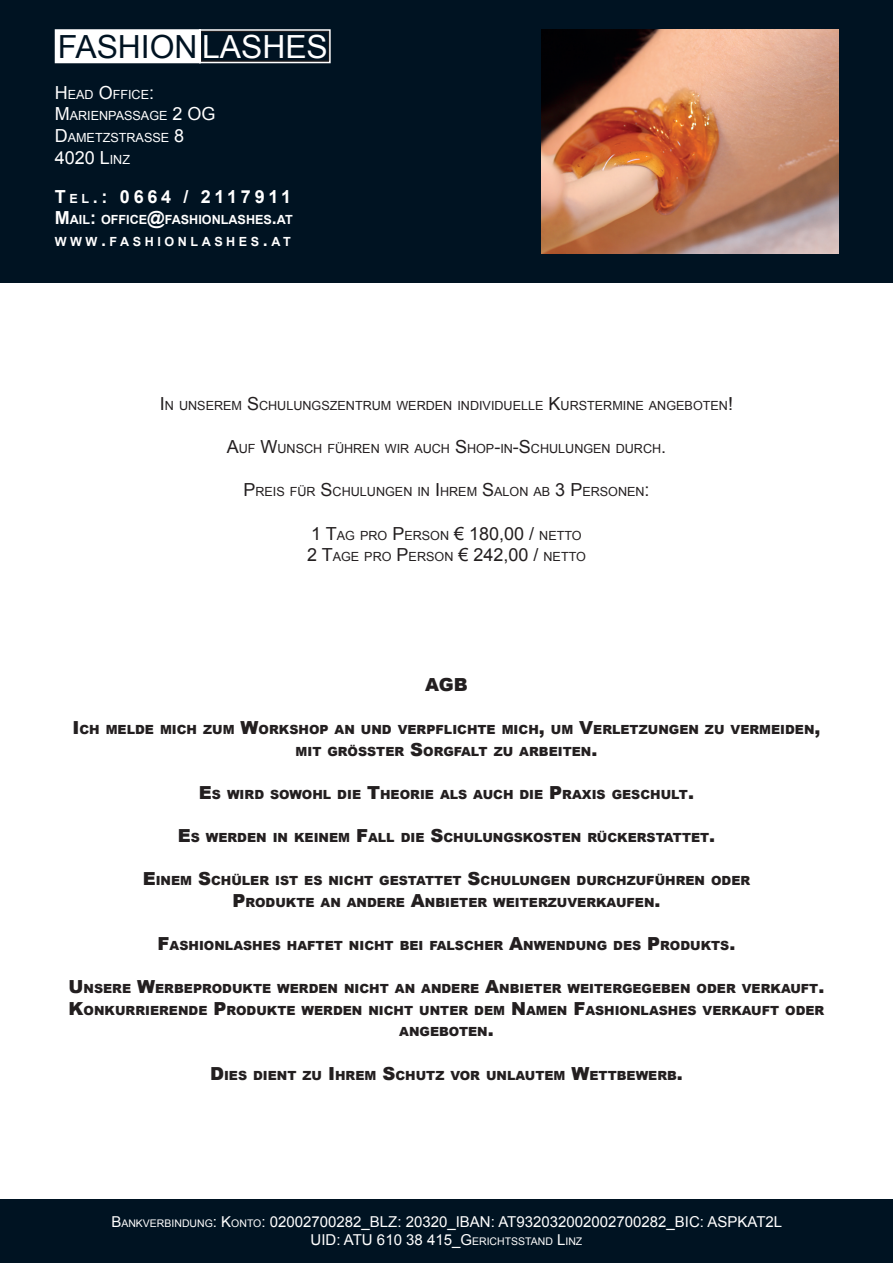
<style>
.page{position:relative;width:893px;height:1263px;background:#fff}
.page>*{position:absolute;margin:0;border:0;box-sizing:border-box;transform-origin:0 0}
.t1{font:31.95px "Arial";color:#001322}
.Absatzformat_2{font:700 18px "Arial";letter-spacing:.205em;color:#fff}
.Absatzformat_1{font:18px "Arial";color:#fff}
.Absatzformat_2-2{font:900 18px "Arial";color:#231f20}
.Absatzformat_2-3{font:15px "Arial";color:#fff}
.Absatzformat_2-4{font:900 12.6px/21.6px "Arial";color:#231f20;text-align:center}
.Absatzformat_2-5{font:12.6px "Arial";color:#231f20}
.Absatzformat_1-2{font:12.6px "Arial";color:#fff}
.Absatzformat_2-6{font:700 12.6px "Arial";color:#fff}
.Absatzformat_2-7{font:700 12.6px "Arial";letter-spacing:.28em;color:#fff}
.Absatzformat_2-8{font:10.5px "Arial";color:#fff}
.s1{color:#fff}
.s2{font-size:18px}
.s3{font-size:12.6px}
.s4{font-size:10.5px}
.s5{font-size:15px}
</style>
<div class="page">
<div style="left:0;top:0;width:893px;height:283px;background:#001322"></div>
<svg style="left:54px;top:28px;width:277px;height:36px"></svg>
<img style="left:541px;top:29px;width:298px;height:225px">
<div style="left:0;top:1199px;width:893px;height:64px;background:#001322"></div>
<h1 class="t1" style="left:58px;top:26px;width:272px">FASHION<span class="s1">LASHES</span></h1>
<p class="Absatzformat_1-2" style="left:55px;top:86px;width:101px"><span class="s2">H</span> EAD <span class="s2">O</span>FFICE<span class="s2">:</span></p>
<p class="Absatzformat_1-2" style="left:55px;top:108px;width:162px"><span class="s2">M</span>ARIENPASSAGE <span class="s2">2 OG</span></p>
<p class="Absatzformat_1-2" style="left:55px;top:129px;width:131px"><span class="s2">D</span>AMETZSTRASS E <span class="s2">8</span></p>
<p class="Absatzformat_1" style="left:55px;top:145px;width:76px">4020 L<span class="s3">INZ</span></p>
<p class="Absatzformat_2" style="left:55px;top:185px;width:238px">T <span class="s3">EL</span>.: 0664 / 2117911</p>
<p class="Absatzformat_2-6" style="left:55px;top:212px;width:240px"><span class="s2">M</span>AIL<span class="s2">:</span> OFFICE<span class="s2">@</span>FASHIONLASHES<span class="s2">.</span>AT</p>
<p class="Absatzformat_2-7" style="left:55px;top:233px;width:238px">WWW<span class="s2">.</span>FASHIONLASHES<span class="s2">.</span>AT</p>
<p class="Absatzformat_2-5" style="left:160px;top:397px;width:161px"><span class="s2">I</span> N UNSEREM <span class="s2">S</span>CHULUNGSZ</p>
<p class="Absatzformat_2-5" style="left:337px;top:397px;width:397px">ENTRUM WERDEN INDIVIDUELLE <span class="s2">K</span>URSTERMINE ANGEBOTEN<span class="s2">!</span></p>
<p class="Absatzformat_2-5" style="left:227px;top:440px;width:441px"><span class="s2">A</span>UF <span class="s2">W</span>UNSCH FÜHREN WIR AUCH <span class="s2">S</span>HOP<span class="s2">-</span>IN<span class="s2">-S</span>CHULUNGEN DURCH<span class="s2">.</span></p>
<p class="Absatzformat_2-5" style="left:243px;top:484px;width:408px"><span class="s2">P</span>REIS FÜR <span class="s2">S</span>CHULUNGEN IN <span class="s2">I</span> HREM <span class="s2">S</span>ALON AB <span class="s2">3 P</span>ERSONEN<span class="s2">:</span></p>
<p class="Absatzformat_2-5" style="left:311px;top:527px;width:272px"><span class="s2">1 T</span>AG PRO <span class="s2">P</span>ERSON <span class="s2">€ 180,00 /</span> NETTO</p>
<p class="Absatzformat_2-5" style="left:307px;top:548px;width:280px"><span class="s2">2 T</span>AGE PRO <span class="s2">P</span>ERSON <span class="s2">€ 242,00 /</span> NETTO</p>
<p class="Absatzformat_2-2" style="left:425px;top:671px;width:44px">AGB</p>
<p class="Absatzformat_2-4" style="left:72px;top:718px;width:750px"><span class="s2">I</span>CH MELDE MICH ZUM <span class="s2">W</span>ORKSHOP AN UND VERPFLICHTE MICH<span class="s2">,</span> UM <span class="s2">V</span>ERLETZUNGEN ZU VERMEI DEN<span class="s2">,</span></p>
<p class="Absatzformat_2-4" style="left:296px;top:740px;width:303px">MIT GRÖSSTER <span class="s2">S</span>ORGFALT ZU ARBEITEN<span class="s2">.</span></p>
<p class="Absatzformat_2-4" style="left:199px;top:783px;width:497px"><span class="s2">E</span>S WI RD SOWOHL DI E <span class="s2">T</span>HEORI E ALS AUCH DI E <span class="s2">P</span>RAXIS GESCHULT<span class="s2">.</span></p>
<p class="Absatzformat_2-4" style="left:178px;top:826px;width:539px"><span class="s2">E</span>S WERDEN I N KEI NEM <span class="s2">F</span>ALL DI E <span class="s2">S</span>CHULUNGSKOSTEN RÜCKERSTATTET<span class="s2">.</span></p>
<p class="Absatzformat_2-4" style="left:143px;top:869px;width:609px"><span class="s2">E</span>I NEM <span class="s2">S</span>CHÜLER IST ES NICHT GESTATTET <span class="s2">S</span>CHULUNGEN DURCHZUFÜHREN ODER</p>
<p class="Absatzformat_2-4" style="left:232px;top:891px;width:430px"><span class="s2">P</span>RODUKTE AN ANDERE <span class="s2">A</span>NBI ETER WEITERZUVERKAUFEN<span class="s2">.</span></p>
<p class="Absatzformat_2-4" style="left:158px;top:934px;width:579px"><span class="s2">F</span>ASHIONLASHES HAFTET NICHT BEI FALSCHER <span class="s2">A</span>NWENDUNG DES <span class="s2">P</span>RODUKTS<span class="s2">.</span></p>
<p class="Absatzformat_2-4" style="left:69px;top:977px;width:757px"><span class="s2">U</span> NSERE <span class="s2">W</span>ERBEPRODUKTE WERDEN NICHT AN ANDERE <span class="s2">A</span>NBI ETER WEITERGEGEBEN ODER VERKAUFT<span class="s2">.</span></p>
<p class="Absatzformat_2-4" style="left:69px;top:999px;width:757px"><span class="s2">K</span>ONKURRI ERENDE <span class="s2">P</span>RODUKTE WERDEN NICHT UNTER DEM <span class="s2">N</span>AMEN <span class="s2">F</span>ASHIONLASHES VERKAUFT ODER<br>ANGEBOTEN<span class="s2">.</span></p>
<p class="Absatzformat_2-4" style="left:210px;top:1064px;width:474px"><span class="s2">D</span>I ES DI ENT ZU <span class="s2">I</span>HREM <span class="s2">S</span>CHUTZ VOR UNLAUTEM <span class="s2">W</span>ETTBEWERB<span class="s2">.</span></p>
<p class="Absatzformat_2-3" style="left:111px;top:1212px;width:354px">B<span class="s4">ANKVERBINDUNG</span>: K<span class="s4">ONTO</span>: 02002700282_BLZ: 20320_IBAN</p>
<p class="Absatzformat_2-3" style="left:491px;top:1212px;width:257px">: AT932032002002700282_BIC : ASPKAT</p>
<p class="Absatzformat_2-3" style="left:765px;top:1212px;width:18px">2L</p>
<p class="Absatzformat_2-3" style="left:311px;top:1230px;width:44px">UID : ATU</p>
<p class="Absatzformat_2-8" style="left:377px;top:1234px;width:206px"><span class="s5">610 38 415_G</span>ERICHTSSTAND <span class="s5">L</span>INZ</p>
</div>
